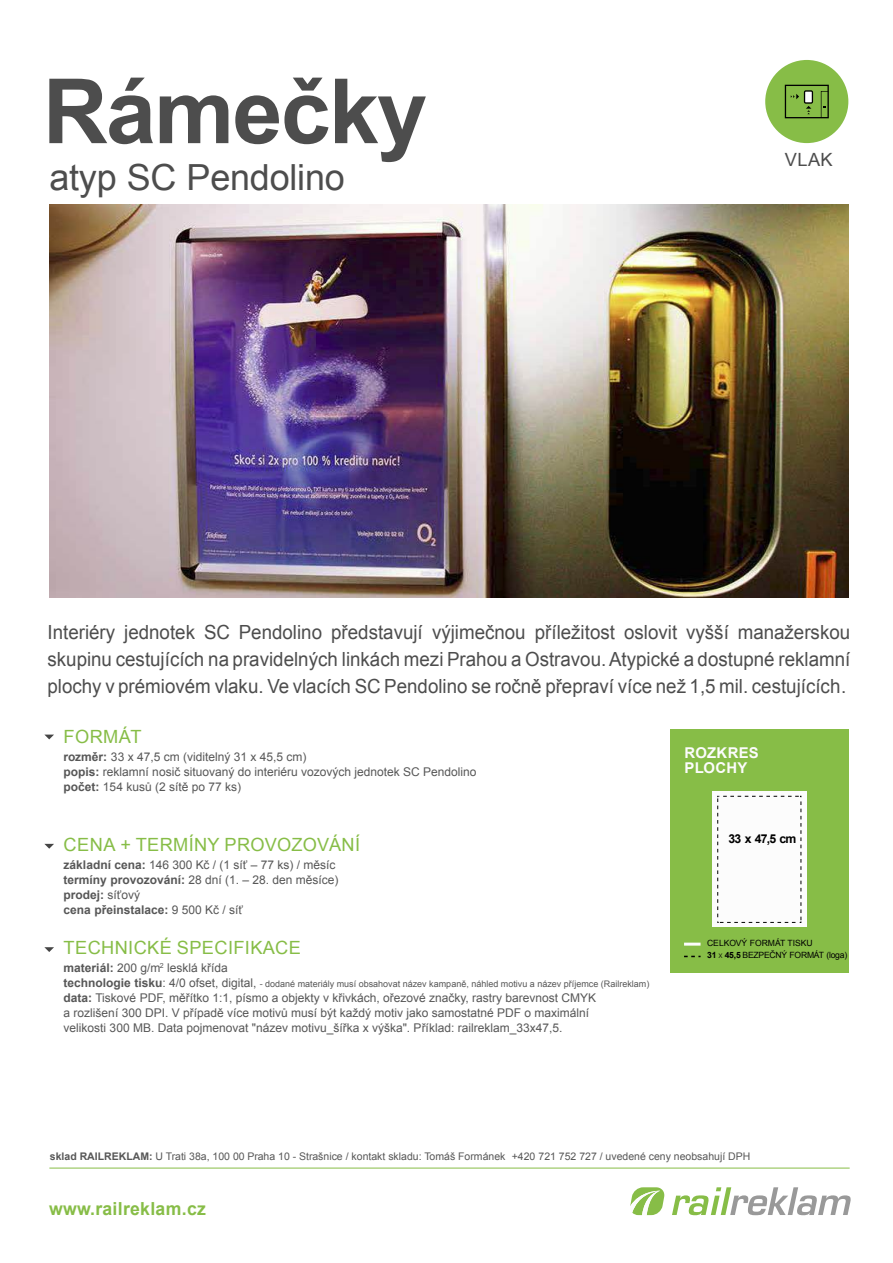
<style>
.page{position:relative;width:893px;height:1263px;background:#fff}
.page>*{position:absolute;margin:0;border:0;box-sizing:border-box;transform-origin:0 0}
.t1{font:700 90px "Arial";letter-spacing:-.02em;color:#4d4d4d}
.t2{font:36px "Arial";letter-spacing:-.005em;color:#4d4d4d}
.t3{font:19.5px/27px "Arial";color:#4d4d4d;text-align:justify;scale:.96 1}
.t4{font:18.15px "Arial";letter-spacing:.02em;color:#87bd47}
.t5{font:18.15px "Arial";color:#4d4d4d}
.t6{font:700 18px "Arial";letter-spacing:.02em;color:#87bd47}
.t7{font:700 14.85px/14.7px "Arial";letter-spacing:.02em;color:#fcfcfc}
.t8{font:700 12.3px "Arial";color:#000}
.t9{font:12px/15px "Arial";color:#575757}
.t10{font:10.5px "Arial";color:#575757}
.t11{font:9px "Arial";color:#575757}
.t12{font:8.55px/12.3px "Arial";letter-spacing:-.025em;color:#000}
.t13{font:7.05px "Arial";color:#575757}
.s1{font-weight:700}
.s2{font-weight:700;font-size:12px}
.s3{font-size:12px}
.s4{font-family:"Roboto";font-weight:300}
</style>
<div class="page">
<div style="left:765px;top:60px;width:83px;height:83px;background:#87bd47;border-radius:50%"></div>
<img style="left:49px;top:204px;width:799px;height:394px">
<div style="left:670px;top:729px;width:178px;height:243px;background:#87bd47"></div>
<div style="left:712px;top:791px;width:94px;height:136px;background:#fcfcfc"></div>
<svg style="left:717px;top:795px;width:85px;height:128px"></svg>
<hr style="left:684px;top:943px;width:17px;height:3px;background:#fcfcfc">
<svg style="left:785px;top:85px;width:44px;height:33px"></svg>
<svg style="left:672px;top:1187px;width:179px;height:28px"></svg>
<svg style="left:630px;top:1187px;width:35px;height:28px"></svg>
<hr style="left:49px;top:1168px;width:801px;height:1px;background:#87bd47">
<svg style="left:44px;top:844px;width:10px;height:5px"></svg>
<svg style="left:44px;top:947px;width:10px;height:5px"></svg>
<svg style="left:44px;top:734px;width:10px;height:5px"></svg>
<h1 class="t1" style="left:43px;top:78px;width:386px">Rámečky</h1>
<h2 class="t2" style="left:49px;top:164px;width:297px">atyp SC Pendolino</h2>
<h3 class="t5" style="left:785px;top:153px;width:49px">VLAK</h3>
<p class="t3" style="left:48px;top:620px;width:838px">Interiéry jednotek SC Pendolino představují výjimečnou příležitost oslovit vyšší manažerskou skupinu cestujících na pravidelných linkách mezi Prahou a Ostravou. Atypické a dostupné reklamní plochy v prémiovém vlaku. Ve vlacích SC Pendolino se ročně přepraví více než 1,5 mil. cestujících.</p>
<h3 class="t4" style="left:64px;top:729px;width:79px">FORMÁT</h3>
<p class="t9" style="left:64px;top:750px;width:414px"><span class="s1">rozměr:</span> 33 x 47,5 cm (viditelný 31 x 45,5 cm)<br><span class="s1">popis:</span> reklamní nosič situovaný do interiéru vozových jednotek SC Pendolino <span class="s1">počet:</span> 154 kusů (2 sítě po 77 ks)</p>
<h3 class="t4" style="left:64px;top:837px;width:298px">CENA + TERMÍNY PROVOZOVÁNÍ</h3>
<p class="t9" style="left:64px;top:858px;width:276px"><span class="s1">základní cena:</span> 146 300 Kč / (1 síť – 77 ks) / měsíc <span class="s1">termíny provozování:</span> 28 dní (1. – 28. den měsíce) <span class="s1">prodej:</span> síťový<br><span class="s1">cena přeinstalace:</span> 9 500 Kč / síť</p>
<h3 class="t4" style="left:64px;top:941px;width:239px">TECHNICKÉ SPECIFIKACE</h3>
<p class="t13" style="left:160px;top:963px;width:5px">2</p>
<p class="t11" style="left:64px;top:981px;width:587px"><span class="s2">technologie tisku</span><span class="s3">: 4/0 ofset, digital,</span> - dodané materiály musí obsahovat název kampaně, náhled motivu a název příjemce (Railreklam)</p>
<p class="t9" style="left:64px;top:992px;width:534px"><span class="s1">data:</span> Tiskové PDF, měřítko 1:1, písmo a objekty v křivkách, ořezové značky, rastry barevnost CMYK a rozlišení 300 DPI. V případě více motivů musí být každý motiv jako samostatné PDF o maximální velikosti 300 MB. Data pojmenovat "název motivu_šířka x výška". Příklad: railreklam_33x47,5.</p>
<p class="t9" style="left:64px;top:962px;width:166px"><span class="s1">materiál:</span> 200 g/m lesklá křída</p>
<p class="t7" style="left:684px;top:747px;width:76px">ROZKRES<br>PLOCHY</p>
<p class="t8" style="left:728px;top:834px;width:69px">33 x 47,5 cm</p>
<p class="t12" style="left:707px;top:938px;width:142px">CELKOVÝ FORMÁT TISKU<br><span class="s1">31</span> <span class="s4">x</span> <span class="s1">45,5</span> BEZPEČNÝ FORMÁT (loga)</p>
<p class="t10" style="left:50px;top:1152px;width:702px"><span class="s1">sklad RAILREKLAM:</span> U Trati 38a, 100 00 Praha 10 - Strašnice / kontakt skladu: Tomáš Formánek +420 721 752 727 / uvedené ceny neobsahují DPH</p>
<h3 class="t6" style="left:49px;top:1202px;width:158px">www.railreklam.cz</h3>
</div>
